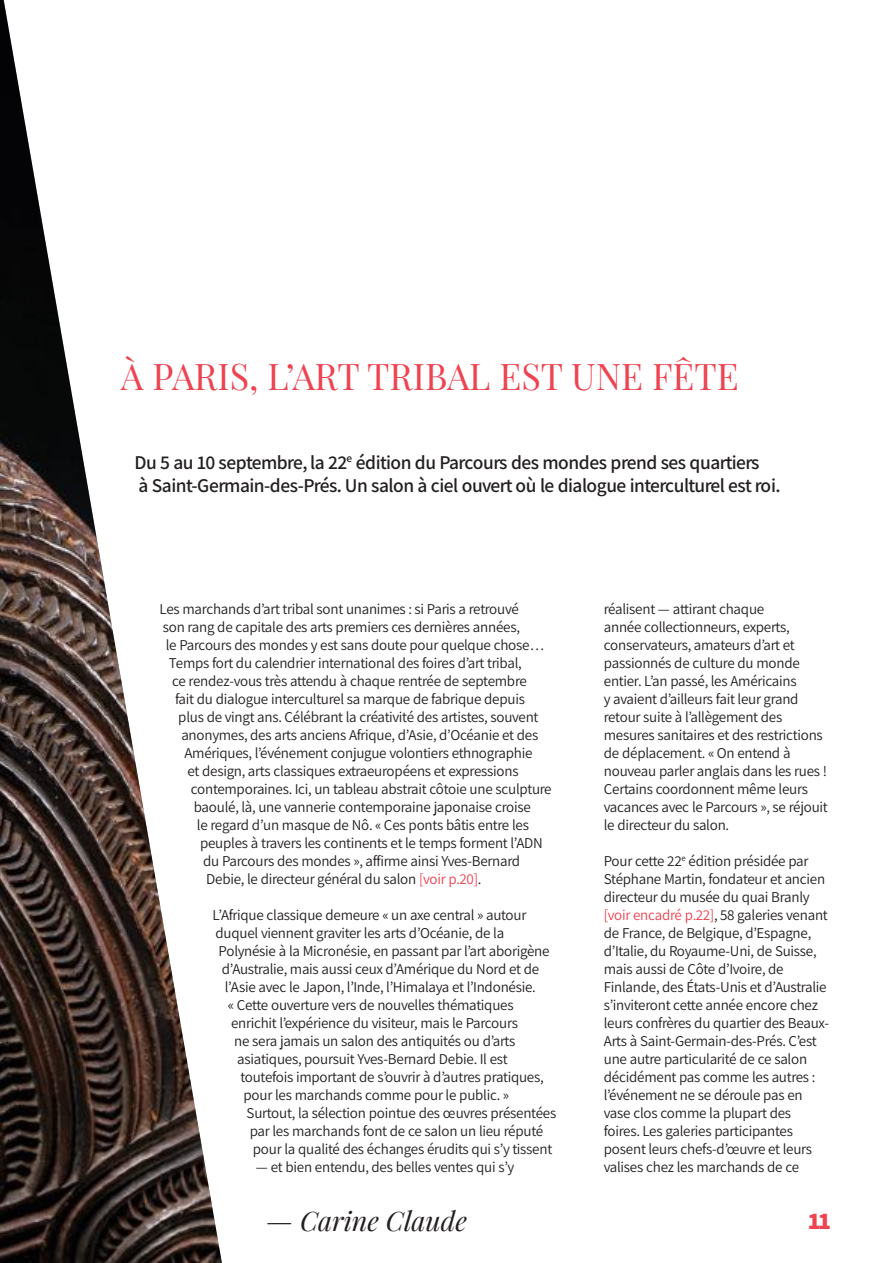
<style>
.page{position:relative;width:893px;height:1263px;background:#fff}
.page>*{position:absolute;margin:0;border:0;box-sizing:border-box;transform-origin:0 0}
.t1{font:36px "Playfair Display";color:#ee4350}
.t2{font:italic 27px "Playfair Display";color:#231f20}
.t3{font:800 24px "Assistant Roman";color:#ee4350}
.t4{font:600 19.5px/23.4px "Assistant Roman";letter-spacing:-.025em;color:#231f20}
.t5{font:15px/18px "Assistant Roman";letter-spacing:-.015em;color:#231f20}
.s1{color:#ee4350}
</style>
<div class="page">
<img style="left:0;top:0;width:222px;height:1263px">
<h1 class="t1" style="left:121px;top:351px;width:619px">À PARIS, L’ART TRIBAL EST UNE FÊTE</h1>
<h3 class="t4" style="left:134px;top:450px;width:647px">Du 5 au 10 septembre, la 22<sup>e</sup> édition du Parcours des mondes prend ses quartiers<br>à Saint-Germain-des-Prés. Un salon à ciel ouvert où le dialogue interculturel est roi.</h3>
<p class="t5" style="left:160px;top:600px;width:361px">Les marchands d’art tribal sont unanimes : si Paris a retrouvé</p>
<p class="t5" style="left:163px;top:618px;width:359px">son rang de capitale des arts premiers ces dernières années,</p>
<p class="t5" style="left:166px;top:636px;width:380px">le Parcours des mondes y est sans doute pour quelque chose…</p>
<p class="t5" style="left:169px;top:654px;width:354px">Temps fort du calendrier international des foires d’art tribal,</p>
<p class="t5" style="left:172px;top:672px;width:356px">ce rendez-vous très attendu à chaque rentrée de septembre</p>
<p class="t5" style="left:175px;top:690px;width:351px">fait du dialogue interculturel sa marque de fabrique depuis</p>
<p class="t5" style="left:178px;top:708px;width:362px">plus de vingt ans. Célébrant la créativité des artistes, souvent</p>
<p class="t5" style="left:181px;top:726px;width:358px">anonymes, des arts anciens Afrique, d’Asie, d’Océanie et des</p>
<p class="t5" style="left:184px;top:744px;width:349px">Amériques, l’événement conjugue volontiers ethnographie</p>
<p class="t5" style="left:188px;top:762px;width:333px">et design, arts classiques extraeuropéens et expressions</p>
<p class="t5" style="left:191px;top:780px;width:362px">contemporaines. Ici, un tableau abstrait côtoie une sculpture</p>
<p class="t5" style="left:194px;top:798px;width:339px">baoulé, là, une vannerie contemporaine japonaise croise</p>
<p class="t5" style="left:197px;top:816px;width:334px">le regard d’un masque de Nô. « Ces ponts bâtis entre les</p>
<p class="t5" style="left:200px;top:834px;width:344px">peuples à travers les continents et le temps forment l’ADN</p>
<p class="t5" style="left:203px;top:852px;width:318px">du Parcours des mondes », affirme ainsi Yves-Bernard</p>
<p class="t5" style="left:206px;top:870px;width:277px">Debie, le directeur général du salon <span class="s1">[voir p.20]</span>.</p>
<p class="t5" style="left:212px;top:906px;width:316px">L’Afrique classique demeure « un axe central » autour</p>
<p class="t5" style="left:216px;top:924px;width:290px">duquel viennent graviter les arts d’Océanie, de la</p>
<p class="t5" style="left:219px;top:942px;width:332px">Polynésie à la Micronésie, en passant par l’art aborigène</p>
<p class="t5" style="left:222px;top:960px;width:319px">d’Australie, mais aussi ceux d’Amérique du Nord et de</p>
<p class="t5" style="left:225px;top:978px;width:313px">l’Asie avec le Japon, l’Inde, l’Himalaya et l’Indonésie.</p>
<p class="t5" style="left:228px;top:996px;width:287px">« Cette ouverture vers de nouvelles thématiques</p>
<p class="t5" style="left:231px;top:1014px;width:288px">enrichit l’expérience du visiteur, mais le Parcours</p>
<p class="t5" style="left:234px;top:1032px;width:283px">ne sera jamais un salon des antiquités ou d’arts</p>
<p class="t5" style="left:237px;top:1050px;width:272px">asiatiques, poursuit Yves-Bernard Debie. Il est</p>
<p class="t5" style="left:240px;top:1068px;width:305px">toutefois important de s’ouvrir à d’autres pratiques,</p>
<p class="t5" style="left:243px;top:1086px;width:267px">pour les marchands comme pour le public. »</p>
<p class="t5" style="left:247px;top:1104px;width:311px">Surtout, la sélection pointue des œuvres présentées</p>
<p class="t5" style="left:250px;top:1122px;width:295px">par les marchands font de ce salon un lieu réputé</p>
<p class="t5" style="left:253px;top:1140px;width:301px">pour la qualité des échanges érudits qui s’y tissent</p>
<p class="t5" style="left:256px;top:1158px;width:260px">— et bien entendu, des belles ventes qui s’y</p>
<h2 class="t2" style="left:266px;top:1202px;width:203px">— Carine Claude</h2>
<p class="t5" style="left:604px;top:600px;width:225px">réalisent — attirant chaque<br>année collectionneurs, experts, conservateurs, amateurs d’art et passionnés de culture du monde entier. L’an passé, les Américains<br>y avaient d’ailleurs fait leur grand retour suite à l’allègement des mesures sanitaires et des restrictions de déplacement. « On entend à nouveau parler anglais dans les rues !<br>Certains coordonnent même leurs vacances avec le Parcours », se réjouit le directeur du salon.</p>
<p class="t5" style="left:604px;top:852px;width:227px">Pour cette 22<sup>e</sup> édition présidée par Stéphane Martin, fondateur et ancien directeur du musée du quai Branly <span class="s1">[voir encadré p.22]</span>, 58 galeries venant de France, de Belgique, d’Espagne, d’Italie, du Royaume-Uni, de Suisse, mais aussi de Côte d’Ivoire, de Finlande, des États-Unis et d’Australie s’inviteront cette année encore chez leurs confrères du quartier des Beaux-Arts à Saint-Germain-des-Prés. C’est une autre particularité de ce salon décidément pas comme les autres : l’événement ne se déroule pas en vase clos comme la plupart des foires. Les galeries participantes posent leurs chefs-d’œuvre et leurs valises chez les marchands de ce</p>
<h3 class="t3" style="left:808px;top:1205px;width:24px">11</h3>
</div>
